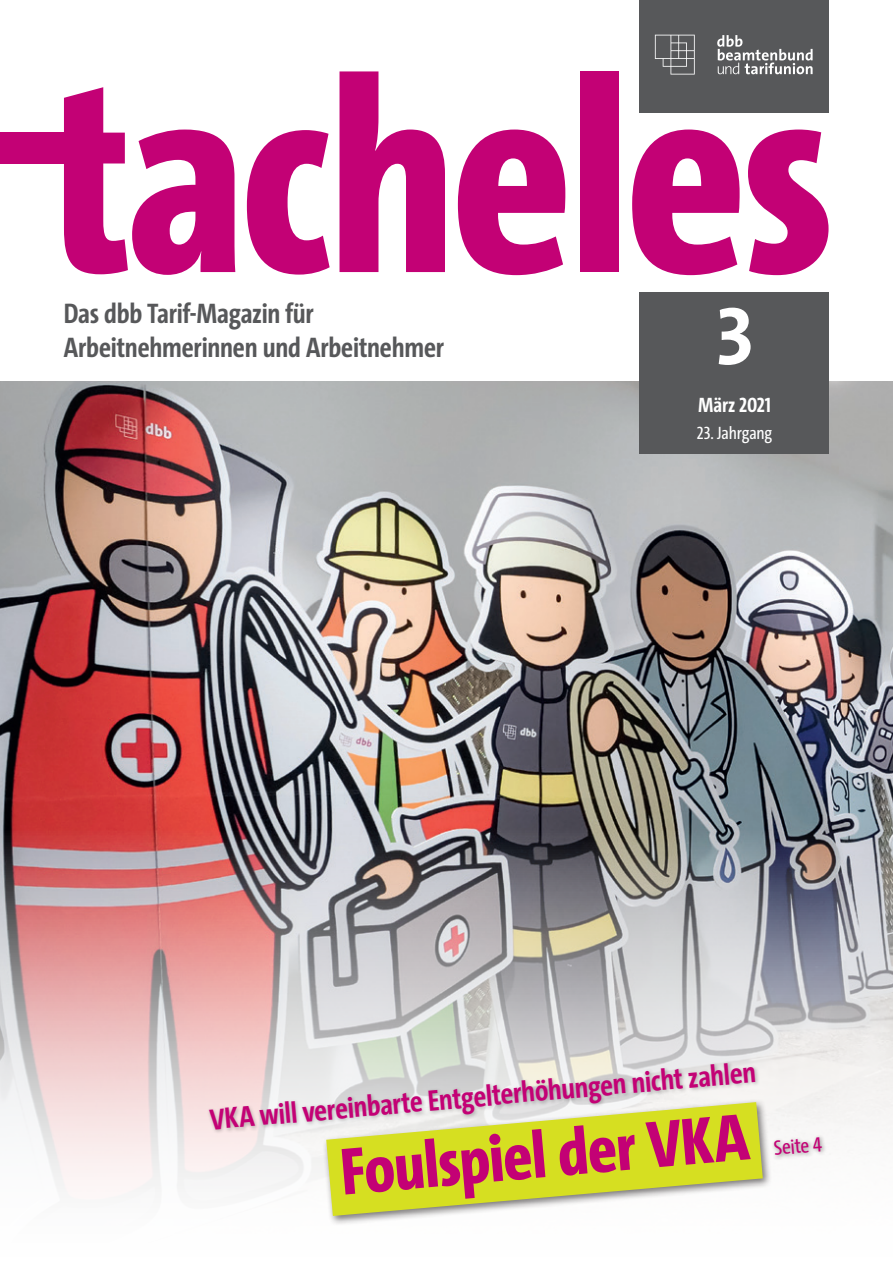
<style>
.page{position:relative;width:893px;height:1263px;background:#fff}
.page>*{position:absolute;margin:0;border:0;box-sizing:border-box;transform-origin:0 0}
._05_Fliesstext{font:800 280.5px "The Sans Cd LF8";letter-spacing:-.015em;color:#c30175}
._05_Fliesstext-2{font:700 82.5px "The Sans C4 s";color:#fff}
._09a_Balkentext_Gelb{font:800 67.5px "The Sans Cd LF8";color:#c30175}
._02_Dachzeile_16pt{font:700 30px "The Sans Cd LF7";color:#c30175}
._05_Fliesstext-3{font:700 28.5px "The Sans Cd LF7";letter-spacing:-.005em;color:#57585a}
._05_Fliesstext-4{font:700 21px "The Sans Cd LF7";letter-spacing:-.01em;color:#fff}
._02_Dachzeile_16pt-2{font:21px "The Sans Cd LF5 Plain";color:#c30175}
._05_Fliesstext-5{font:18px "The Sans Cd LF5 Plain";letter-spacing:-.01em;color:#fff}
</style>
<div class="page">
<img style="left:0;top:382px;width:893px;height:449px">
<div style="left:640px;top:0;width:189px;height:112px;background:#57585a"></div>
<div style="left:0;top:132px;width:63px;height:31px;background:#c30175"></div>
<div style="left:640px;top:292px;width:189px;height:162px;background:#57585a"></div>
<svg style="left:717px;top:35px;width:96px;height:39px"></svg>
<svg style="left:655px;top:35px;width:40px;height:40px"></svg>
<img style="left:0;top:831px;width:893px;height:358px">
<div style="left:207px;top:1060px;width:554px;height:74px;background:#231f20;opacity:.3"></div>
<svg style="left:247px;top:1057px;width:595px;height:167px"></svg>
<p class="_05_Fliesstext" style="left:49px;top:-3px;width:786px">tacheles</p>
<p class="_05_Fliesstext-3" style="left:64px;top:295px;width:252px">Das dbb Tarif-Magazin für</p>
<p class="_05_Fliesstext-3" style="left:64px;top:329px;width:382px">Arbeitnehmerinnen und Arbeitnehmer</p>
<p class="_05_Fliesstext-2" style="left:715px;top:283px;width:41px">3</p>
<p class="_05_Fliesstext-4" style="left:698px;top:391px;width:74px">März 2021</p>
<p class="_05_Fliesstext-5" style="left:697px;top:422px;width:77px">23. Jahrgang</p>
<p class="_02_Dachzeile_16pt" style="left:208px;top:1100px;width:550px;rotate:-5deg">VKA will vereinbarte Entgelterhöhungen nicht zahlen</p>
<p class="_09a_Balkentext_Gelb" style="left:337px;top:1129px;width:411px;rotate:-5deg">Foulspiel der VKA</p>
<p class="_02_Dachzeile_16pt-2" style="left:773px;top:1134px;width:50px;rotate:-5deg">Seite 4</p>
</div>
